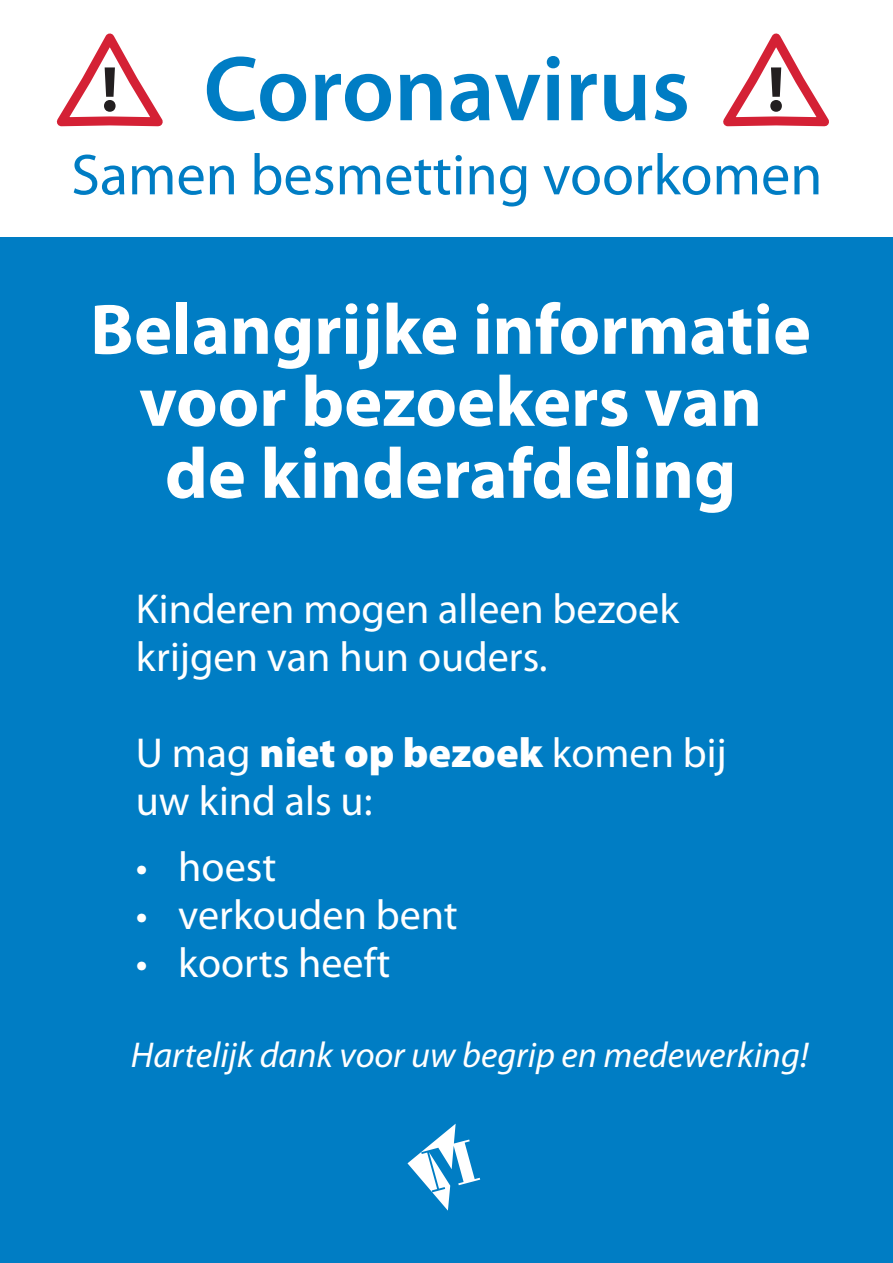
<style>
.page{position:relative;width:893px;height:1263px;background:#fff}
.page>*{position:absolute;margin:0;border:0;box-sizing:border-box;transform-origin:0 0}
.t1{font:600 93.15px "Myriad Pro";color:#007dc4}
.t2{font:700 72px/72px "Myriad Pro";color:#fff;text-align:center}
.t3{font:58.2px "Myriad Pro";color:#007dc4}
.t4{font:42px/48px "Myriad Pro";color:#fff}
.t5{font:italic 36px "Myriad Pro";color:#fff}
.s1{font-weight:900}
</style>
<div class="page">
<div style="left:0;top:238px;width:893px;height:1025px;background:#007dc4"></div>
<svg style="left:56px;top:33px;width:107px;height:94px"></svg>
<svg style="left:723px;top:33px;width:106px;height:94px"></svg>
<svg style="left:407px;top:1124px;width:73px;height:86px"></svg>
<h1 class="t1" style="left:204px;top:37px;width:488px">Coronavirus</h1>
<h3 class="t3" style="left:71px;top:143px;width:753px">Samen besmetting voorkomen</h3>
<h2 class="t2" style="left:90px;top:294px;width:722px">Belangrijke informatie voor bezoekers van de kinderafdeling</h2>
<p class="t4" style="left:136px;top:586px;width:545px">Kinderen mogen alleen bezoek krijgen van hun ouders.</p>
<p class="t4" style="left:136px;top:730px;width:592px">U mag <span class="s1">niet op bezoek</span> komen bij uw kind als u:</p>
<p class="t4" style="left:136px;top:844px;width:142px">• hoest</p>
<p class="t4" style="left:136px;top:892px;width:324px">• verkouden bent</p>
<p class="t4" style="left:136px;top:940px;width:256px">• koorts heeft</p>
<p class="t5" style="left:131px;top:1035px;width:679px">Hartelijk dank voor uw begrip en medewerking!</p>
</div>
